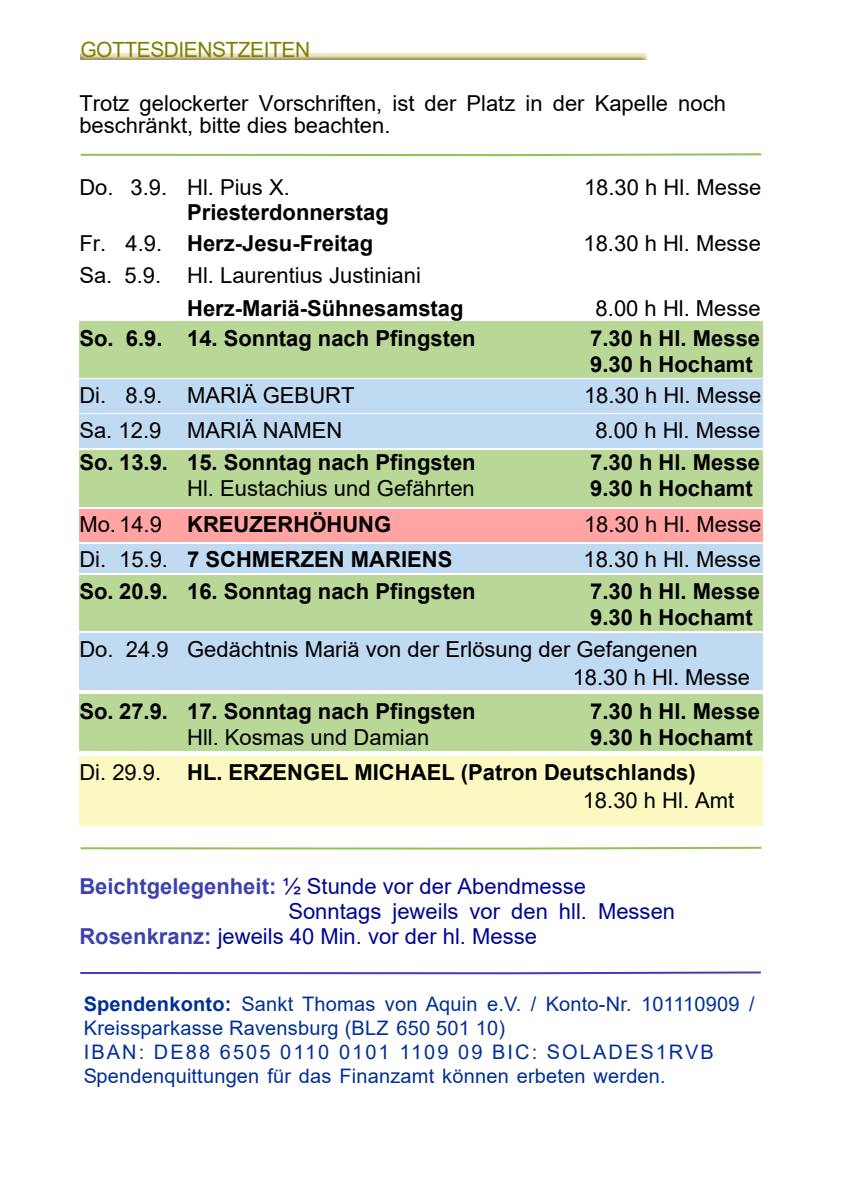
<style>
.page{position:relative;width:842px;height:1191px;background:#fff}
.page>*{position:absolute;margin:0;border:0;box-sizing:border-box;transform-origin:0 0}
.t1{font:22px/22px "Arial";color:#000}
.t2{font:700 22px/26px "Arial";color:#000}
.t3{font:22px "Arial";color:#000593}
.t4{font:21px "Arial";letter-spacing:-.025em;color:#808000}
.t5{font:20px/24px "Arial";letter-spacing:.01em;color:#002f97}
.s1{font-weight:400}
.s2{font-weight:700;color:rgb(0 5 147/.76)}
.s3{font-weight:700}
</style>
<div class="page">
<div style="left:79px;top:633px;width:684px;height:57px;background:#c0daf2"></div>
<div style="left:79px;top:414px;width:684px;height:34px;background:#c0daf2"></div>
<div style="left:79px;top:509px;width:684px;height:32px;background:#ffa3a3"></div>
<div style="left:79px;top:544px;width:684px;height:29px;background:#c0daf2"></div>
<div style="left:79px;top:694px;width:684px;height:57px;background:#b9d797"></div>
<div style="left:79px;top:575px;width:684px;height:56px;background:#b9d797"></div>
<div style="left:79px;top:756px;width:684px;height:69px;background:#fcf8c2"></div>
<div style="left:79px;top:379px;width:684px;height:34px;background:#c0daf2"></div>
<div style="left:79px;top:320px;width:684px;height:57px;background:#b9d797"></div>
<div style="left:79px;top:450px;width:684px;height:57px;background:#b9d797"></div>
<svg style="left:80px;top:971px;width:681px;height:4px"></svg>
<svg style="left:80px;top:846px;width:682px;height:4px"></svg>
<svg style="left:80px;top:153px;width:682px;height:4px"></svg>
<p class="t4" style="left:80px;top:41px;width:231px">GOTTESDIENSTZEITEN</p>
<p class="t1" style="left:79px;top:94px;width:648px">Trotz gelockerter Vorschriften, ist der Platz in der Kapelle noch beschränkt, bitte dies beachten.</p>
<p class="t1" style="left:79px;top:178px;width:212px">Do. 3.9. Hl. Pius X.</p>
<p class="t1" style="left:584px;top:178px;width:179px">18.30 h Hl. Messe</p>
<p class="t2" style="left:79px;top:199px;width:311px;line-height:31.2px;text-indent:108px">Priesterdonnerstag<br><span class="s1">Fr. 4.9.</span> Herz-Jesu-Freitag</p>
<p class="t1" style="left:583px;top:235px;width:179px">18.30 h Hl. Messe</p>
<p class="t1" style="left:79px;top:266px;width:343px">Sa. 5.9. Hl. Laurentius Justiniani</p>
<p class="t2" style="left:187px;top:297px;width:278px">Herz-Mariä-Sühnesamstag</p>
<p class="t1" style="left:596px;top:299px;width:167px">8.00 h Hl. Messe</p>
<p class="t2" style="left:79px;top:327px;width:398px">So. 6.9. 14. Sonntag nach Pfingsten</p>
<p class="t2" style="left:590px;top:327px;width:172px">7.30 h Hl. Messe<br>9.30 h Hochamt</p>
<p class="t1" style="left:79px;top:386px;width:277px">Di. 8.9. MARIÄ GEBURT</p>
<p class="t1" style="left:584px;top:386px;width:179px">18.30 h Hl. Messe</p>
<p class="t1" style="left:79px;top:422px;width:264px">Sa. 12.9 MARIÄ NAMEN</p>
<p class="t1" style="left:595px;top:422px;width:167px">8.00 h Hl. Messe</p>
<p class="t2" style="left:79px;top:452px;width:398px">So. 13.9. 15. Sonntag nach Pfingsten</p>
<p class="t2" style="left:590px;top:452px;width:172px">7.30 h Hl. Messe</p>
<p class="t1" style="left:187px;top:480px;width:289px">Hl. Eustachius und Gefährten</p>
<p class="t2" style="left:590px;top:478px;width:164px">9.30 h Hochamt</p>
<p class="t2" style="left:79px;top:513px;width:313px"><span class="s1">Mo. 14.9</span> KREUZERHÖHUNG</p>
<p class="t1" style="left:584px;top:515px;width:179px">18.30 h Hl. Messe</p>
<p class="t2" style="left:79px;top:548px;width:374px"><span class="s1">Di. 15.9.</span> 7 SCHMERZEN MARIENS</p>
<p class="t1" style="left:583px;top:550px;width:179px">18.30 h Hl. Messe</p>
<p class="t2" style="left:79px;top:580px;width:398px">So. 20.9. 16. Sonntag nach Pfingsten</p>
<p class="t2" style="left:590px;top:580px;width:172px">7.30 h Hl. Messe<br>9.30 h Hochamt</p>
<p class="t1" style="left:573px;top:637px;width:179px;line-height:28px;text-indent:-493px">Do. 24.9 Gedächtnis Mariä von der Erlösung der Gefangenen<br>18.30 h Hl. Messe</p>
<p class="t2" style="left:79px;top:700px;width:398px">So. 27.9. 17. Sonntag nach Pfingsten</p>
<p class="t2" style="left:590px;top:700px;width:172px">7.30 h Hl. Messe</p>
<p class="t1" style="left:187px;top:728px;width:244px">Hll. Kosmas und Damian</p>
<p class="t2" style="left:79px;top:721px;width:675px;line-height:35.2px;text-indent:511px">9.30 h Hochamt<br><span class="s1">Di. 29.9.</span> HL. ERZENGEL MICHAEL (Patron Deutschlands)</p>
<p class="t1" style="left:583px;top:791px;width:153px">18.30 h Hl. Amt</p>
<p class="t3" style="left:79px;top:877px;width:508px"><span class="s2">Beichtgelegenheit:</span> ½ Stunde vor der Abendmesse</p>
<p class="t3" style="left:288px;top:903px;width:388px">Sonntags jeweils vor den hll. Messen</p>
<p class="t3" style="left:79px;top:928px;width:459px"><span class="s2">Rosenkranz:</span> jeweils 40 Min. vor der hl. Messe</p>
<p class="t5" style="left:84px;top:993px;width:672px"><span class="s3">Spendenkonto:</span> Sankt Thomas von Aquin e.V. / Konto-Nr. 101110909 / Kreissparkasse Ravensburg (BLZ 650 501 10)<br>IBAN: DE88 6505 0110 0101 1109 09 BIC: SOLADES1RVB Spendenquittungen für das Finanzamt können erbeten werden.</p>
</div>
